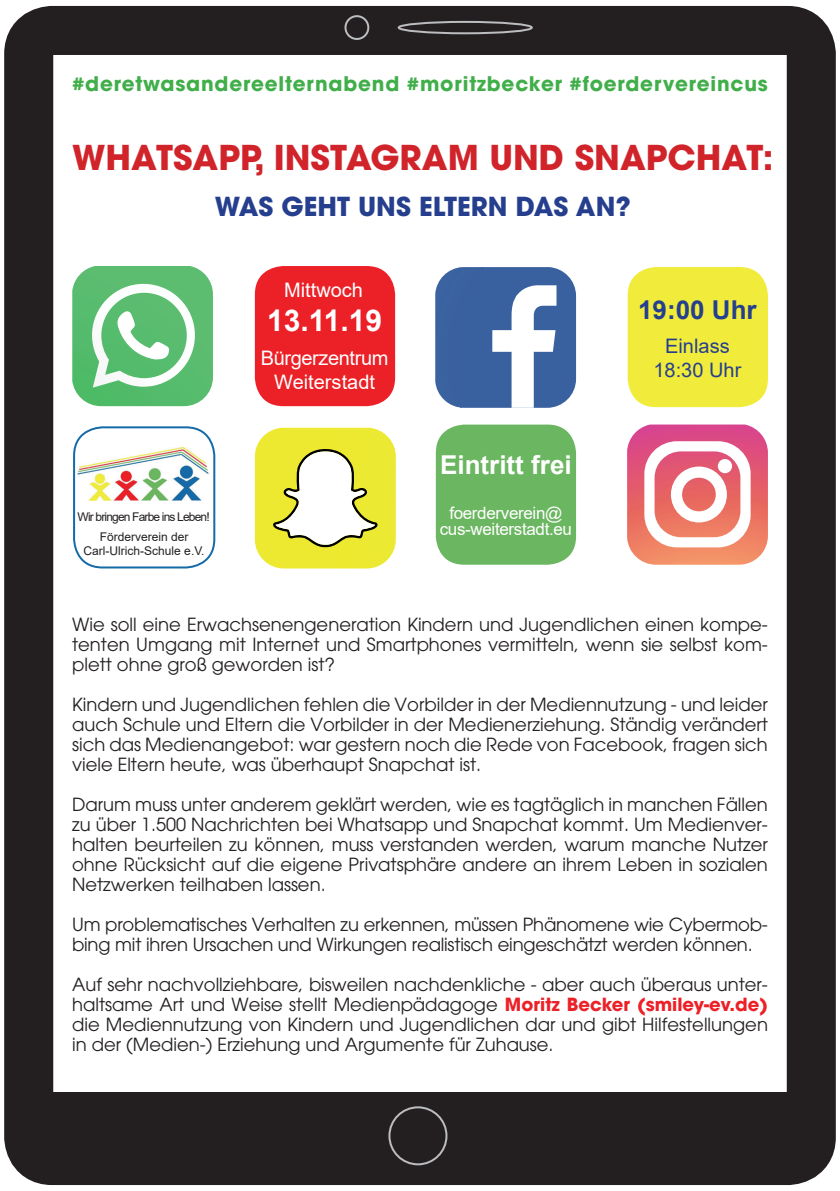
<style>
.page{position:relative;width:840px;height:1191px;background:#fff}
.page>*{position:absolute;margin:0;border:0;box-sizing:border-box;transform-origin:0 0}
.t1{font:700 34px "Avant Garde";color:#d1232a}
.t2{font:700 30px "Arial";color:#fff}
.t3{font:700 26px "Avant Garde";color:#253f8e}
.t4{font:700 26px "Arial";color:#fff}
.t5{font:700 26px "Arial";color:#253f8e}
.t6{font:700 20px "Avant Garde";letter-spacing:.04em;color:#40ae49}
.t7{font:20px/24px "Arial";letter-spacing:-.02em;color:#fff;text-align:center}
.t8{font:20px/24px "Arial";color:#253f8e;text-align:center}
.t9{font:20px "Arial";color:#fff}
.t10{font:18px/20px "Avant Garde";color:#231f20;text-align:justify}
.t11{font:17px/16px "Arial";letter-spacing:-.02em;color:#fff;text-align:center}
.t12{font:12px/20px "Arial";letter-spacing:-.07em;color:#231f20;text-align:center}
.t13{font:12px "Arial";color:#231f20}
.s1{font-weight:700;color:#ec2027}
</style>
<div class="page">
<div style="left:627px;top:267px;width:140px;height:140px;background:#f1ec3b;border-radius:28px"></div>
<svg style="left:255px;top:428px;width:140px;height:140px"></svg>
<svg style="left:72px;top:266px;width:141px;height:140px"></svg>
<svg style="left:627px;top:424px;width:140px;height:141px"></svg>
<div style="left:717px;top:459px;width:14px;height:14px;background:#fff;border-radius:50%"></div>
<svg style="left:435px;top:267px;width:140px;height:141px"></svg>
<div style="left:435px;top:424px;width:140px;height:141px;background:#6bb660;border-radius:28px"></div>
<div style="left:255px;top:266px;width:140px;height:140px;background:#ec2027;border-radius:28px"></div>
<div style="left:73px;top:426px;width:142px;height:142px;border:2px solid #156aa8;border-radius:28px"></div>
<img style="left:77px;top:447px;width:132px;height:54px">
<div style="left:4px;top:6px;width:831px;height:1179px;border:49px solid #231f20;border-radius:24px"></div>
<div style="left:45px;top:1092px;width:760px;height:53px;background:#231f20"></div>
<div style="left:388px;top:1106px;width:59px;height:59px;border:2px solid #bcbdc0;border-radius:50%"></div>
<div style="left:344px;top:15px;width:25px;height:25px;border:2px solid #bcbdc0;border-radius:50%"></div>
<div style="left:397px;top:21px;width:135px;height:13px;border:2px solid #bcbdc0;border-radius:50%"></div>
<p class="t6" style="left:72px;top:71px;width:697px">#deretwasandereelternabend #moritzbecker #foerdervereincus</p>
<h1 class="t1" style="left:72px;top:135px;width:702px">WHATSAPP, INSTAGRAM UND SNAPCHAT:</h1>
<h3 class="t3" style="left:215px;top:189px;width:417px">WAS GEHT UNS ELTERN DAS AN?</h3>
<p class="t12" style="left:77px;top:506px;width:134px">Wir bringen Farbe ins Leben!<br>Förderverein der</p>
<p class="t13" style="left:83px;top:542px;width:122px">Carl-Ulrich-Schule e.V.</p>
<p class="t9" style="left:284px;top:276px;width:80px">Mittwoch</p>
<h2 class="t2" style="left:267px;top:300px;width:117px">13.11.19</h2>
<p class="t7" style="left:261px;top:346px;width:129px">Bürgerzentrum<br>Weiterstadt</p>
<h3 class="t4" style="left:440px;top:446px;width:133px">Eintritt frei</h3>
<p class="t11" style="left:439px;top:504px;width:134px">foerderverein@ cus-weiterstadt.eu</p>
<h3 class="t5" style="left:637px;top:291px;width:120px">19:00 Uhr</h3>
<p class="t8" style="left:653px;top:334px;width:89px">Einlass<br>18:30 Uhr</p>
<p class="t10" style="left:72px;top:614px;width:697px">Wie soll eine Erwachsenengeneration Kindern und Jugendlichen einen kompe&shy;tenten Umgang mit Internet und Smartphones vermitteln, wenn sie selbst kom&shy;plett ohne groß geworden ist?</p>
<p class="t10" style="left:72px;top:694px;width:697px">Kindern und Jugendlichen fehlen die Vorbilder in der Mediennutzung - und leider auch Schule und Eltern die Vorbilder in der Medienerziehung. Ständig verändert sich das Medienangebot: war gestern noch die Rede von Facebook, fragen sich viele Eltern heute, was überhaupt Snapchat ist.</p>
<p class="t10" style="left:72px;top:794px;width:697px">Darum muss unter anderem geklärt werden, wie es tagtäglich in manchen Fällen zu über 1.500 Nachrichten bei Whatsapp und Snapchat kommt. Um Medienver&shy;halten beurteilen zu können, muss verstanden werden, warum manche Nutzer ohne Rücksicht auf die eigene Privatsphäre andere an ihrem Leben in sozialen Netzwerken teilhaben lassen.</p>
<p class="t10" style="left:72px;top:914px;width:697px">Um problematisches Verhalten zu erkennen, müssen Phänomene wie Cybermob&shy;bing mit ihren Ursachen und Wirkungen realistisch eingeschätzt werden können.</p>
<p class="t10" style="left:72px;top:974px;width:697px">Auf sehr nachvollziehbare, bisweilen nachdenkliche - aber auch überaus unter&shy;haltsame Art und Weise stellt Medienpädagoge <span class="s1">Moritz Becker (smiley-ev.de) </span>die Mediennutzung von Kindern und Jugendlichen dar und gibt Hilfestellungen in der (Medien-) Erziehung und Argumente für Zuhause.</p>
</div>
